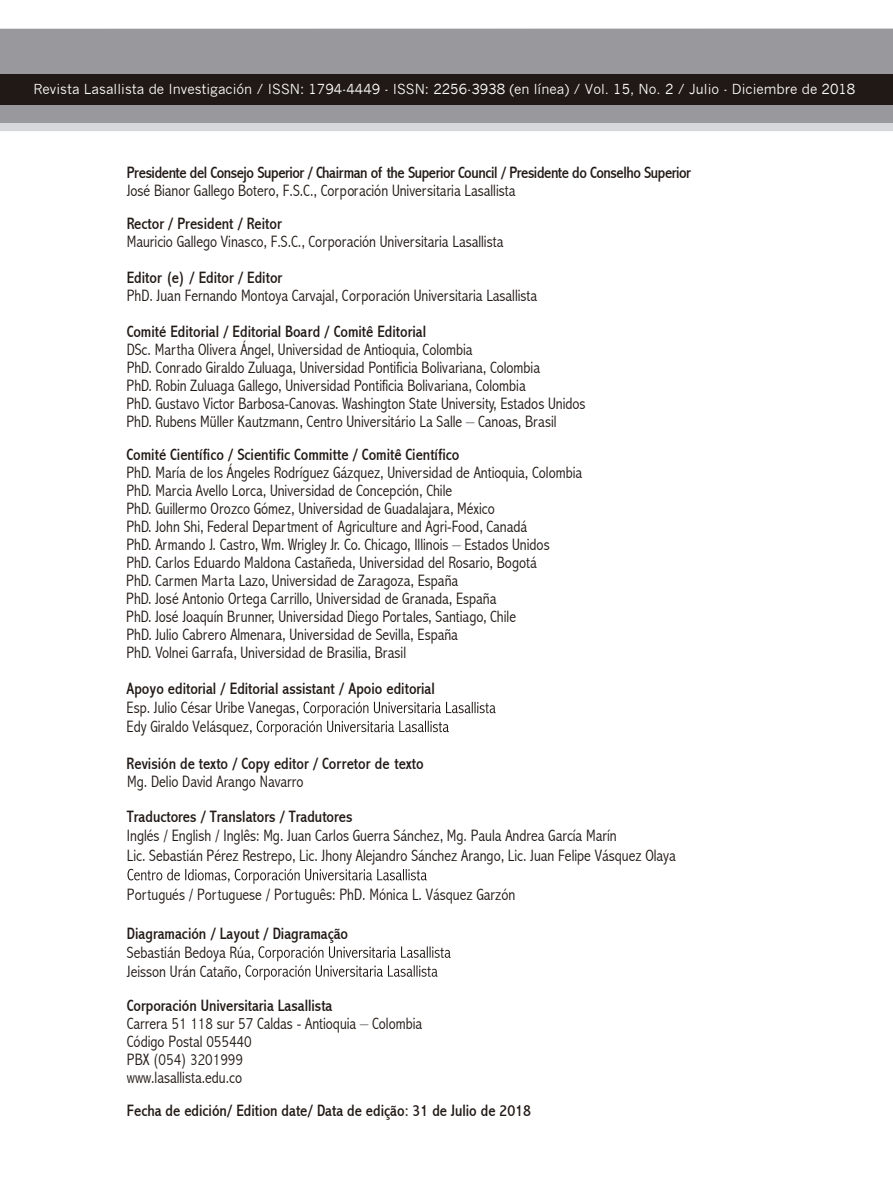
<style>
.page{position:relative;width:893px;height:1191px;background:#fff}
.page>*{position:absolute;margin:0;border:0;box-sizing:border-box;transform-origin:0 0}
.t1{font:300 condensed 16.5px/18px "Abadi";color:#211915}
.t2{font:condensed 16.5px "Abadi";color:#211915}
.t3{font:condensed 16.5px "Abadi";letter-spacing:-.025em;color:#211915}
.t4{font:13.5px "News Gothic";color:#fff}
</style>
<div class="page">
<div style="left:0;top:29px;width:893px;height:102px;background:#99989d"></div>
<div style="left:0;top:74px;width:893px;height:30px;background:#211915"></div>
<div style="left:0;top:123px;width:893px;height:8px;background:#d7d8dc"></div>
<svg style="left:250px;top:701px;width:246px;height:34px"></svg>
<svg style="left:127px;top:868px;width:300px;height:15px"></svg>
<svg style="left:239px;top:946px;width:212px;height:34px"></svg>
<p class="t4" style="left:33px;top:81px;width:823px">Revista Lasallista de Investigación / ISSN: 1794-4449 - ISSN: 2256-3938 (en línea) / Vol. 15, No. 2 / Julio - Diciembre de 2018</p>
<p class="t3" style="left:127px;top:163px;width:565px">Presidente del Consejo Superior / Chairman of the Superior Council / Presidente do Conselho Superior</p>
<p class="t1" style="left:127px;top:181px;width:390px">José Bianor Gallego Botero, F.S.C., Corporación Universitaria Lasallista</p>
<p class="t2" style="left:127px;top:214px;width:156px">Rector / President / Reitor</p>
<p class="t1" style="left:127px;top:232px;width:378px">Mauricio Gallego Vinasco, F.S.C., Corporación Universitaria Lasallista</p>
<p class="t2" style="left:127px;top:268px;width:157px">Editor (e) / Editor / Editor</p>
<p class="t1" style="left:127px;top:286px;width:412px">PhD. Juan Fernando Montoya Carvajal, Corporación Universitaria Lasallista</p>
<p class="t2" style="left:127px;top:322px;width:301px">Comité Editorial / Editorial Board / Comitê Editorial</p>
<p class="t1" style="left:127px;top:340px;width:461px">DSc. Martha Olivera Ángel, Universidad de Antioquia, Colombia<br>PhD. Conrado Giraldo Zuluaga, Universidad Pontificia Bolivariana, Colombia<br>PhD. Robin Zuluaga Gallego, Universidad Pontificia Bolivariana, Colombia<br>PhD. Gustavo Victor Barbosa-Canovas. Washington State University, Estados Unidos PhD. Rubens Müller Kautzmann, Centro Universitário La Salle – Canoas, Brasil</p>
<p class="t2" style="left:127px;top:445px;width:334px">Comité Científico / Scientific Committe / Comitê Científico</p>
<p class="t1" style="left:126px;top:463px;width:457px">PhD. María de los Ángeles Rodríguez Gázquez, Universidad de Antioquia, Colombia PhD. Marcia Avello Lorca, Universidad de Concepción, Chile<br>PhD. Guillermo Orozco Gómez, Universidad de Guadalajara, México<br>PhD. John Shi, Federal Department of Agriculture and Agri-Food, Canadá<br>PhD. Armando J. Castro, Wm. Wrigley Jr. Co. Chicago, Illinois – Estados Unidos<br>PhD. Carlos Eduardo Maldona Castañeda, Universidad del Rosario, Bogotá<br>PhD. Carmen Marta Lazo, Universidad de Zaragoza, España<br>PhD. José Antonio Ortega Carrillo, Universidad de Granada, España<br>PhD. José Joaquín Brunner, Universidad Diego Portales, Santiago, Chile<br>PhD. Julio Cabrero Almenara, Universidad de Sevilla, España<br>PhD. Volnei Garrafa, Universidad de Brasilia, Brasil</p>
<p class="t2" style="left:126px;top:679px;width:310px">Apoyo editorial / Editorial assistant / Apoio editorial</p>
<p class="t1" style="left:126px;top:698px;width:171px;line-height:18.9px">Esp. Julio César Uribe Vanegas<br>Edy Giraldo Velásquez</p>
<p class="t2" style="left:127px;top:754px;width:299px">Revisión de texto / Copy editor / Corretor de texto</p>
<p class="t1" style="left:127px;top:772px;width:178px">Mg. Delio David Arango Navarro</p>
<p class="t2" style="left:127px;top:806px;width:227px">Traductores / Translators / Tradutores</p>
<p class="t1" style="left:127px;top:826px;width:550px;line-height:19.5px">Inglés / English / Inglês: Mg. Juan Carlos Guerra Sánchez, Mg. Paula Andrea García Marín<br>Lic. Sebastián Pérez Restrepo, Lic. Jhony Alejandro Sánchez Arango, Lic. Juan Felipe Vásquez Olaya</p>
<p class="t1" style="left:127px;top:885px;width:390px">Portugués / Portuguese / Português: PhD. Mónica L. Vásquez Garzón</p>
<p class="t2" style="left:127px;top:923px;width:223px">Diagramación / Layout / Diagramação</p>
<p class="t1" style="left:127px;top:942px;width:125px;line-height:18.9px">Sebastián Bedoya Rúa<br>Jeisson Urán Cataño</p>
<p class="t2" style="left:127px;top:995px;width:207px">Corporación Universitaria Lasallista</p>
<p class="t1" style="left:127px;top:1014px;width:297px">Carrera 51 118 sur 57 Caldas - Antioquia – Colombia<br>Código Postal 055440<br>PBX (054) 3201999<br>www.lasallista.edu.co</p>
<p class="t2" style="left:127px;top:1100px;width:406px">Fecha de edición/ Edition date/ Data de edição: 31 de Julio de 2018</p>
</div>
